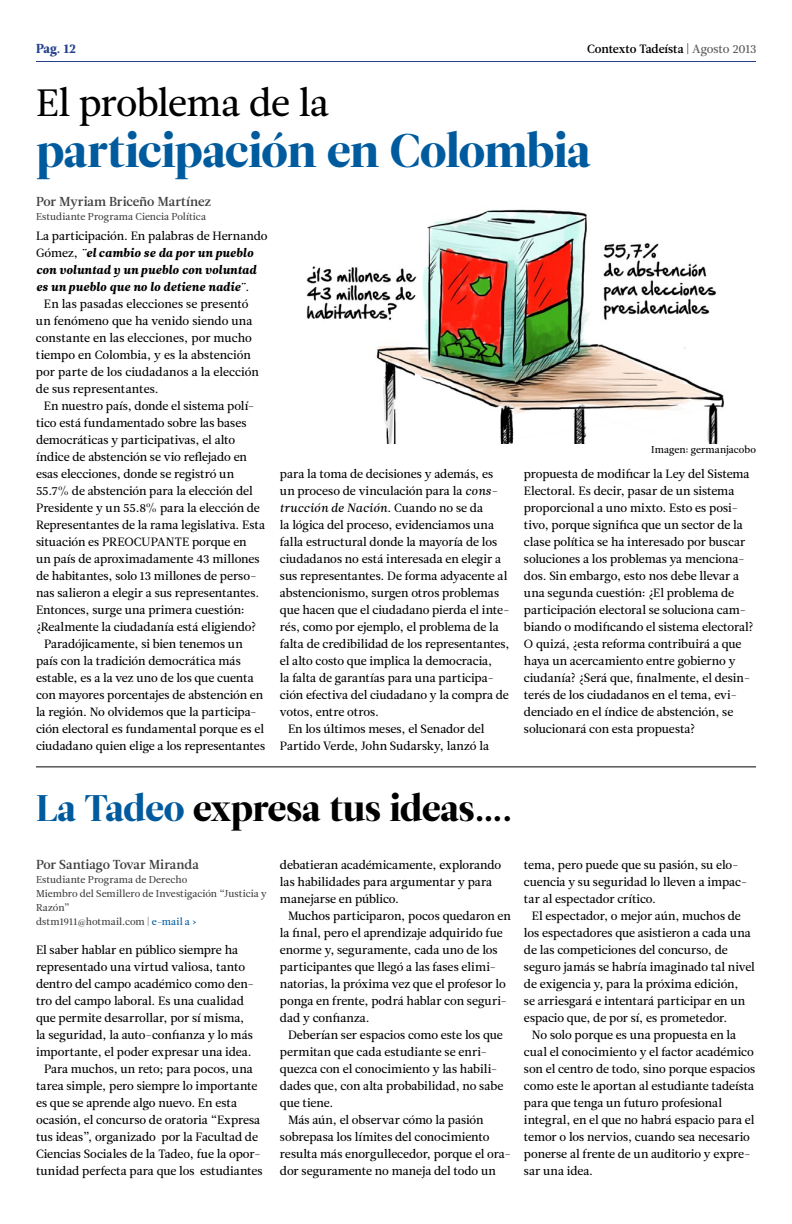
<style>
.page{position:relative;width:792px;height:1224px;background:#fff}
.page>*{position:absolute;margin:0;border:0;box-sizing:border-box;transform-origin:0 0}
.t1{font:47px "Leitura Display";letter-spacing:-.01em;color:#005b9e}
.t2{font:38px "Leitura News Roman 2";letter-spacing:-.02em;color:#000}
.t3{font:37px "Leitura Display";letter-spacing:-.01em;color:#000}
.t4{font:13px "Leitura News Roman 3";color:#414042}
.t5{font:13px "Leitura News Roman 4";color:#25408f}
.t6{font:12px/17px "Leitura News Roman 2";letter-spacing:-.01em;color:#000}
.t7{font:12px/17px "Leitura News Italic 4";letter-spacing:.01em;color:#000}
.t8{font:12px "Leitura News Italic 2";letter-spacing:.005em;color:#000}
.t9{font:12px "Leitura News Roman 3";letter-spacing:-.01em;color:#000}
.t10{font:10px/14px "Leitura News Roman 2";color:#414042}
.t11{font:10px "Leitura News Roman 2";color:#000}
.s1{font-family:"Leitura News Roman 2"}
.s2{font-family:"Leitura News Roman 2";color:#58595b}
.s3{font-family:"Leitura News Italic 2"}
.s4{color:#005b9e}
</style>
<div class="page">
<hr style="left:36px;top:61px;width:720px;height:1px;background:#25408f">
<hr style="left:36px;top:767px;width:720px;height:1px;background:#000">
<img style="left:306px;top:209px;width:418px;height:235px">
<p class="t5" style="left:36px;top:41px;width:41px">Pag. 12</p>
<p class="t9" style="left:587px;top:42px;width:171px">Contexto Tadeísta <span class="s1">|</span> <span class="s2">Agosto 2013</span></p>
<h2 class="t2" style="left:36px;top:81px;width:295px">El problema de la</h2>
<h1 class="t1" style="left:36px;top:123px;width:556px">participación en Colombia</h1>
<p class="t4" style="left:36px;top:194px;width:176px">Por Myriam Briceño Martínez</p>
<p class="t10" style="left:36px;top:210px;width:172px">Estudiante Programa Ciencia Política</p>
<p class="t6" style="left:36px;top:228px;width:233px">La participación. En palabras de Hernando</p>
<p class="t7" style="left:36px;top:244px;width:222px"><span class="s1">Gómez,</span> ¨el cambio se da por un pueblo con voluntad y un pueblo con voluntad es un pueblo que no lo detiene nadie¨<span class="s1">.</span></p>
<p class="t6" style="left:36px;top:296px;width:224px;text-indent:8px">En las pasadas elecciones se presentó un fenómeno que ha venido siendo una constante en las elecciones, por mucho tiempo en Colombia, y es la abstención por parte de los ciudadanos a la elección de sus representantes.</p>
<p class="t6" style="left:44px;top:398px;width:212px">En nuestro país, donde el sistema polí-</p>
<p class="t6" style="left:36px;top:415px;width:212px">tico está fundamentado sobre las bases</p>
<p class="t6" style="left:36px;top:432px;width:201px">democráticas y participativas, el alto</p>
<p class="t6" style="left:36px;top:449px;width:213px">índice de abstención se vio reflejado en</p>
<p class="t6" style="left:36px;top:466px;width:200px">esas elecciones, donde se registró un</p>
<p class="t6" style="left:36px;top:483px;width:218px">55.7% de abstención para la elección del</p>
<p class="t6" style="left:36px;top:500px;width:225px">Presidente y un 55.8% para la elección de</p>
<p class="t6" style="left:36px;top:517px;width:231px">Representantes de la rama legislativa. Esta</p>
<p class="t6" style="left:36px;top:534px;width:212px">situación es PREOCUPANTE porque en</p>
<p class="t6" style="left:36px;top:551px;width:225px">un país de aproximadamente 43 millones</p>
<p class="t6" style="left:36px;top:568px;width:222px">de habitantes, solo 13 millones de perso-</p>
<p class="t6" style="left:36px;top:585px;width:225px">nas salieron a elegir a sus representantes.</p>
<p class="t6" style="left:36px;top:602px;width:210px">Entonces, surge una primera cuestión:</p>
<p class="t6" style="left:36px;top:619px;width:222px">¿Realmente la ciudadanía está eligiendo?</p>
<p class="t6" style="left:44px;top:636px;width:200px">Paradójicamente, si bien tenemos un</p>
<p class="t6" style="left:36px;top:653px;width:206px">país con la tradición democrática más</p>
<p class="t6" style="left:36px;top:670px;width:219px">estable, es a la vez uno de los que cuenta</p>
<p class="t6" style="left:36px;top:687px;width:229px">con mayores porcentajes de abstención en</p>
<p class="t6" style="left:36px;top:704px;width:223px">la región. No olvidemos que la participa-</p>
<p class="t6" style="left:36px;top:721px;width:229px">ción electoral es fundamental porque es el</p>
<p class="t6" style="left:36px;top:738px;width:231px">ciudadano quien elige a los representantes</p>
<p class="t6" style="left:280px;top:466px;width:219px">para la toma de decisiones y además, es un proceso de vinculación para la <span class="s3">cons-</span></p>
<p class="t8" style="left:280px;top:501px;width:205px">trucción de Nación<span class="s1">. Cuando no se da</span></p>
<p class="t6" style="left:280px;top:517px;width:216px">la lógica del proceso, evidenciamos una</p>
<p class="t6" style="left:280px;top:534px;width:219px">falla estructural donde la mayoría de los</p>
<p class="t6" style="left:280px;top:551px;width:223px">ciudadanos no está interesada en elegir a</p>
<p class="t6" style="left:280px;top:568px;width:229px">sus representantes. De forma adyacente al</p>
<p class="t6" style="left:280px;top:585px;width:221px">abstencionismo, surgen otros problemas</p>
<p class="t6" style="left:280px;top:602px;width:231px">que hacen que el ciudadano pierda el inte-</p>
<p class="t6" style="left:280px;top:619px;width:220px">rés, como por ejemplo, el problema de la</p>
<p class="t6" style="left:280px;top:636px;width:231px">falta de credibilidad de los representantes,</p>
<p class="t6" style="left:280px;top:653px;width:214px">el alto costo que implica la democracia,</p>
<p class="t6" style="left:280px;top:670px;width:216px">la falta de garantías para una participa-</p>
<p class="t6" style="left:280px;top:687px;width:230px">ción efectiva del ciudadano y la compra de</p>
<p class="t6" style="left:280px;top:704px;width:101px">votos, entre otros.</p>
<p class="t6" style="left:288px;top:721px;width:198px">En los últimos meses, el Senador del</p>
<p class="t6" style="left:280px;top:738px;width:211px">Partido Verde, John Sudarsky, lanzó la</p>
<p class="t11" style="left:651px;top:444px;width:106px">Imagen: germanjacobo</p>
<p class="t6" style="left:524px;top:466px;width:231px">propuesta de modificar la Ley del Sistema Electoral. Es decir, pasar de un sistema proporcional a uno mixto. Esto es posi&shy;tivo, porque significa que un sector de la clase política se ha interesado por buscar soluciones a los problemas ya menciona&shy;dos. Sin embargo, esto nos debe llevar a una segunda cuestión: ¿El problema de participación electoral se soluciona cam&shy;biando o modificando el sistema electoral?<br>O quizá, ¿esta reforma contribuirá a que haya un acercamiento entre gobierno y ciudanía? ¿Será que, finalmente, el desin&shy;terés de los ciudadanos en el tema, evi&shy;denciado en el índice de abstención, se solucionará con esta propuesta?</p>
<h3 class="t3" style="left:36px;top:786px;width:479px"><span class="s4">La Tadeo</span> expresa tus ideas….</h3>
<p class="t4" style="left:36px;top:857px;width:164px">Por Santiago Tovar Miranda</p>
<p class="t10" style="left:36px;top:873px;width:232px">Estudiante Programa de Derecho<br>Miembro del Semillero de Investigación “Justicia y<br>Razón”<br>dstm1911@hotmail.com | <span class="s4">e-mail a ›</span></p>
<p class="t6" style="left:36px;top:942px;width:204px">El saber hablar en público siempre ha</p>
<p class="t6" style="left:36px;top:959px;width:211px">representado una virtud valiosa, tanto</p>
<p class="t6" style="left:36px;top:976px;width:220px">dentro del campo académico como den-</p>
<p class="t6" style="left:36px;top:993px;width:210px">tro del campo laboral. Es una cualidad</p>
<p class="t6" style="left:36px;top:1010px;width:210px">que permite desarrollar, por sí misma,</p>
<p class="t6" style="left:36px;top:1027px;width:218px">la seguridad, la auto-confianza y lo más</p>
<p class="t6" style="left:36px;top:1044px;width:217px">importante, el poder expresar una idea.</p>
<p class="t6" style="left:44px;top:1061px;width:210px">Para muchos, un reto; para pocos, una</p>
<p class="t6" style="left:36px;top:1078px;width:223px">tarea simple, pero siempre lo importante</p>
<p class="t6" style="left:36px;top:1095px;width:203px">es que se aprende algo nuevo. En esta</p>
<p class="t6" style="left:36px;top:1112px;width:226px">ocasión, el concurso de oratoria “Expresa</p>
<p class="t6" style="left:36px;top:1129px;width:223px">tus ideas”, organizado por la Facultad de</p>
<p class="t6" style="left:36px;top:1146px;width:226px">Ciencias Sociales de la Tadeo, fue la opor-</p>
<p class="t6" style="left:36px;top:1163px;width:228px">tunidad perfecta para que los estudiantes</p>
<p class="t6" style="left:280px;top:857px;width:223px">debatieran académicamente, explorando las habilidades para argumentar y para manejarse en público.</p>
<p class="t6" style="left:280px;top:908px;width:232px;text-indent:8px">Muchos participaron, pocos quedaron en la final, pero el aprendizaje adquirido fue enorme y, seguramente, cada uno de los participantes que llegó a las fases elimi&shy;natorias, la próxima vez que el profesor lo ponga en frente, podrá hablar con seguri&shy;dad y confianza.</p>
<p class="t6" style="left:288px;top:1027px;width:216px">Deberían ser espacios como este los que</p>
<p class="t6" style="left:280px;top:1044px;width:209px">permitan que cada estudiante se enri-</p>
<p class="t6" style="left:280px;top:1061px;width:219px">quezca con el conocimiento y las habili-</p>
<p class="t6" style="left:280px;top:1078px;width:225px">dades que, con alta probabilidad, no sabe</p>
<p class="t6" style="left:280px;top:1095px;width:55px">que tiene.</p>
<p class="t6" style="left:288px;top:1112px;width:197px">Más aún, el observar cómo la pasión</p>
<p class="t6" style="left:280px;top:1129px;width:211px">sobrepasa los límites del conocimiento</p>
<p class="t6" style="left:280px;top:1146px;width:233px">resulta más enorgullecedor, porque el ora-</p>
<p class="t6" style="left:280px;top:1163px;width:217px">dor seguramente no maneja del todo un</p>
<p class="t6" style="left:524px;top:857px;width:225px">tema, pero puede que su pasión, su elo&shy;cuencia y su seguridad lo lleven a impac&shy;tar al espectador crítico.</p>
<p class="t6" style="left:532px;top:908px;width:210px">El espectador, o mejor aún, muchos de</p>
<p class="t6" style="left:524px;top:925px;width:228px">los espectadores que asistieron a cada una</p>
<p class="t6" style="left:524px;top:942px;width:205px">de las competiciones del concurso, de</p>
<p class="t6" style="left:524px;top:959px;width:232px">seguro jamás se habría imaginado tal nivel</p>
<p class="t6" style="left:524px;top:976px;width:216px">de exigencia y, para la próxima edición,</p>
<p class="t6" style="left:524px;top:993px;width:223px">se arriesgará e intentará participar en un</p>
<p class="t6" style="left:524px;top:1010px;width:205px">espacio que, de por sí, es prometedor.</p>
<p class="t6" style="left:532px;top:1027px;width:206px">No solo porque es una propuesta en la</p>
<p class="t6" style="left:524px;top:1044px;width:231px">cual el conocimiento y el factor académico</p>
<p class="t6" style="left:524px;top:1061px;width:233px">son el centro de todo, sino porque espacios</p>
<p class="t6" style="left:524px;top:1078px;width:232px">como este le aportan al estudiante tadeísta</p>
<p class="t6" style="left:524px;top:1095px;width:200px">para que tenga un futuro profesional</p>
<p class="t6" style="left:524px;top:1112px;width:232px">integral, en el que no habrá espacio para el</p>
<p class="t6" style="left:524px;top:1129px;width:228px">temor o los nervios, cuando sea necesario</p>
<p class="t6" style="left:524px;top:1146px;width:228px">ponerse al frente de un auditorio y expre-</p>
<p class="t6" style="left:524px;top:1163px;width:71px">sar una idea.</p>
</div>
